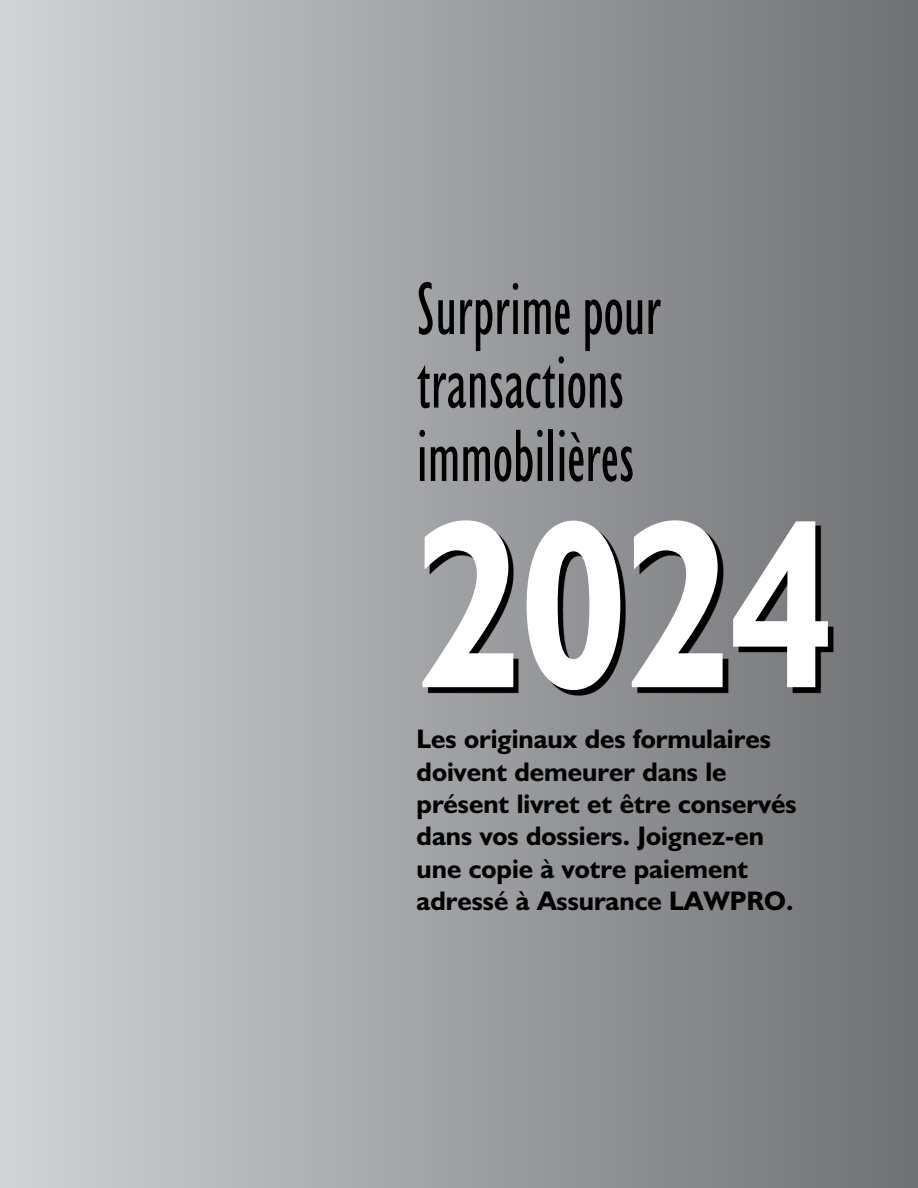
<style>
.page{position:relative;width:918px;height:1188px;background:#fff}
.page>*{position:absolute;margin:0;border:0;box-sizing:border-box;transform-origin:0 0}
.t1{font:700 240px "Humanist 521 BT";color:#fff;scale:.8 1}
.Cover_title_A{font:condensed 75px/73.5px "Humanist 521 BT";letter-spacing:-.005em;color:#000;scale:.8 1}
.cover_title_B{font:700 27px/32.4px "Humanist 521 BT";color:#000}
</style>
<div class="page">
<div style="left:0;top:0;width:918px;height:1188px;background:linear-gradient(to right,#d0d2d4,#6e7073)"></div>
<svg style="left:428px;top:525px;width:405px;height:170px;background:#464748"></svg>
<h1 class="Cover_title_A" style="left:417px;top:272px;width:307px">Surprime pour transactions immobilières</h1>
<h1 class="t1" style="left:417px;top:456px;width:525px">2024</h1>
<h2 class="cover_title_B" style="left:417px;top:722px;width:382px">Les originaux des formulaires doivent demeurer dans le présent livret et être conservés dans vos dossiers. Joignez-en une copie à votre paiement adressé à Assurance LAWPRO.</h2>
</div>
